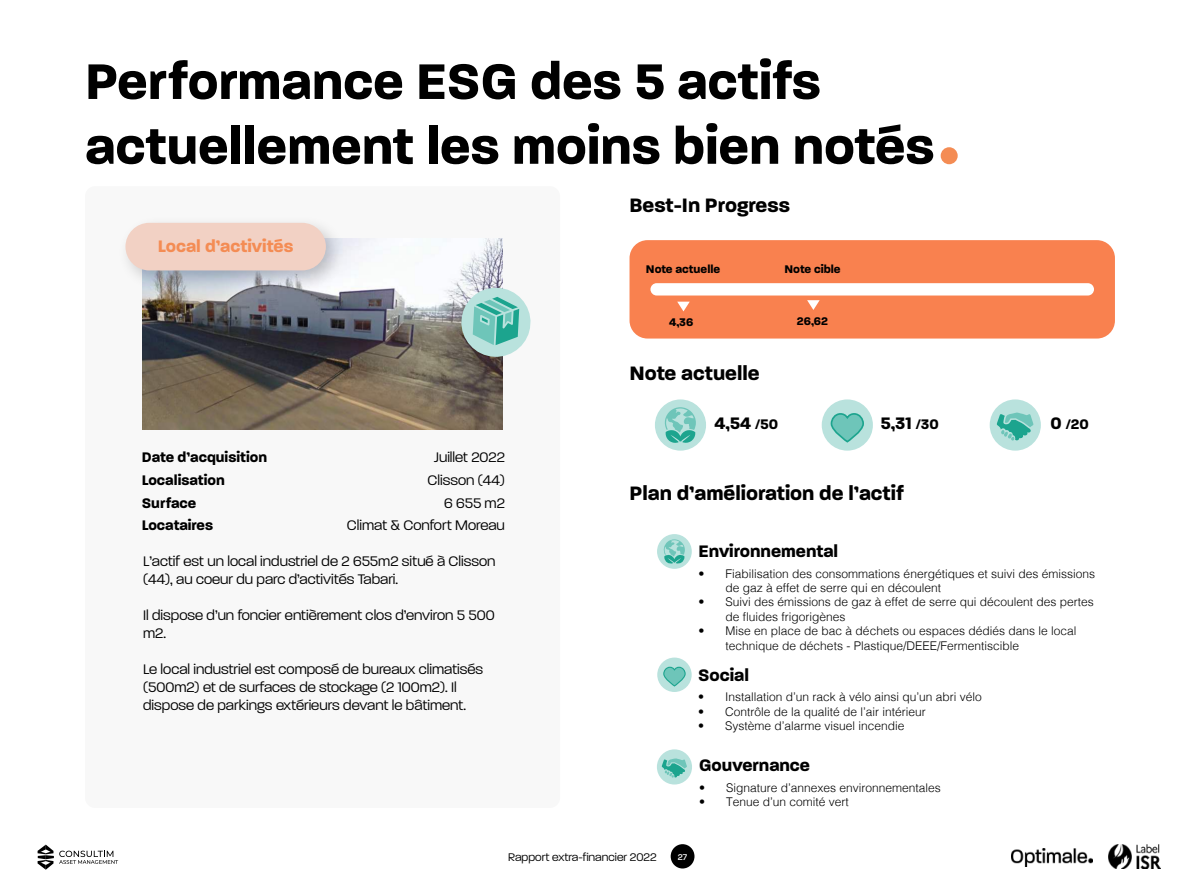
<style>
.page{position:relative;width:1200px;height:893px;background:#fff}
.page>*{position:absolute;margin:0;border:0;box-sizing:border-box;transform-origin:0 0}
.t1{font:700 54px/64.8px "Paralucent";color:#000}
.t2{font:700 21px "Paralucent";color:#000}
.t3{font:700 18px "Paralucent";color:#000}
.t4{font:700 18px "Paralucent";color:#f48c54}
.t5{font:300 15px/18px "Paralucent";color:#000}
.t6{font:700 15px "Paralucent";color:#000}
.t7{font:300 12px/14.4px "Helvetica";color:#000}
.t8{font:700 12px "Paralucent";color:#000}
.t9{font:300 12px "Paralucent";color:#000}
.t10{font:500 9px "Paralucent";color:#fff}
.s1{font-size:15px}
.s2{font-size:18px}
</style>
<div class="page">
<div style="left:671px;top:844px;width:24px;height:24px;background:#000;border-radius:50%"></div>
<img style="left:1012px;top:848px;width:80px;height:18px">
<svg style="left:38px;top:845px;width:80px;height:25px"></svg>
<img style="left:1108px;top:845px;width:53px;height:23px">
<div style="left:85px;top:186px;width:475px;height:622px;background:#f8f8f8;border-radius:10px"></div>
<img style="left:143px;top:238px;width:359px;height:192px">
<div style="left:118px;top:215px;width:227px;height:76px;background:#000;opacity:.19"></div>
<div style="left:125px;top:223px;width:201px;height:47px;background:#f2d1c4;border-radius:24px"></div>
<svg style="left:460px;top:287px;width:71px;height:71px;background:#9bccc5"></svg>
<div style="left:630px;top:240px;width:485px;height:99px;background:#f9814f;border-radius:18px"></div>
<div style="left:650px;top:283px;width:444px;height:12px;background:#fff;border-radius:6px"></div>
<svg style="left:677px;top:302px;width:13px;height:9px"></svg>
<svg style="left:807px;top:300px;width:13px;height:10px"></svg>
<div style="left:990px;top:399px;width:51px;height:52px;background:#b9e2dd;border-radius:50%"></div>
<svg style="left:997px;top:412px;width:36px;height:29px"></svg>
<div style="left:822px;top:399px;width:51px;height:52px;background:#b9e2dd;border-radius:50%"></div>
<svg style="left:829px;top:413px;width:35px;height:31px"></svg>
<div style="left:655px;top:399px;width:51px;height:52px;background:#b9e2dd;border-radius:50%"></div>
<svg style="left:665px;top:407px;width:31px;height:36px"></svg>
<div style="left:657px;top:534px;width:35px;height:35px;background:#b9e2dd;border-radius:50%"></div>
<svg style="left:664px;top:539px;width:21px;height:25px"></svg>
<div style="left:657px;top:749px;width:35px;height:35px;background:#b9e2dd;border-radius:50%"></div>
<svg style="left:662px;top:758px;width:25px;height:20px"></svg>
<div style="left:657px;top:658px;width:35px;height:34px;background:#b9e2dd;border-radius:50%"></div>
<svg style="left:663px;top:666px;width:23px;height:21px"></svg>
<div style="left:941px;top:147px;width:17px;height:17px;background:#f48c54;border-radius:50%"></div>
<h1 class="t1" style="left:85px;top:52px;width:851px">Performance ESG des 5 actifs actuellement les moins bien notés</h1>
<h3 class="t4" style="left:158px;top:238px;width:137px">Local d’activités</h3>
<p class="t6" style="left:142px;top:451px;width:127px">Date d’acquisition</p>
<p class="t5" style="left:434px;top:449px;width:72px">Juillet 2022</p>
<p class="t6" style="left:142px;top:474px;width:84px">Localisation</p>
<p class="t5" style="left:428px;top:471px;width:79px">Clisson (44)</p>
<p class="t6" style="left:142px;top:496px;width:56px">Surface</p>
<p class="t5" style="left:444px;top:494px;width:62px">6 655 m2</p>
<p class="t6" style="left:142px;top:519px;width:73px">Locataires</p>
<p class="t5" style="left:347px;top:516px;width:160px">Climat &amp; Confort Moreau</p>
<p class="t5" style="left:143px;top:553px;width:354px">L’actif est un local industriel de 2 655m2 situé à Clisson (44), au coeur du parc d’activités Tabari.</p>
<p class="t5" style="left:143px;top:607px;width:353px">Il dispose d’un foncier entièrement clos d’environ 5 500 m2.</p>
<p class="t5" style="left:143px;top:661px;width:341px">Le local industriel est composé de bureaux climatisés (500m2) et de surfaces de stockage (2 100m2). Il dispose de parkings extérieurs devant le bâtiment.</p>
<h2 class="t2" style="left:630px;top:196px;width:162px">Best-In Progress</h2>
<p class="t8" style="left:646px;top:264px;width:76px">Note actuelle</p>
<p class="t8" style="left:784px;top:264px;width:58px">Note cible</p>
<p class="t8" style="left:669px;top:316px;width:26px">4,36</p>
<p class="t8" style="left:797px;top:316px;width:33px">26,62</p>
<h2 class="t2" style="left:630px;top:364px;width:132px">Note actuelle</h2>
<h3 class="t3" style="left:714px;top:415px;width:65px">4,54 <span class="s1">/50</span></h3>
<h3 class="t3" style="left:880px;top:415px;width:60px">5,31 <span class="s1">/30</span></h3>
<p class="t6" style="left:1050px;top:417px;width:40px"><span class="s2">0</span> /20</p>
<h2 class="t2" style="left:630px;top:485px;width:276px">Plan d’amélioration de l’actif</h2>
<h3 class="t3" style="left:699px;top:543px;width:141px">Environnemental</h3>
<p class="t7" style="left:726px;top:566px;width:371px;text-indent:-27px">• Fiabilisation des consommations énergétiques et suivi des émissions de gaz à effet de serre qui en découlent</p>
<p class="t7" style="left:726px;top:595px;width:370px;text-indent:-27px">• Suivi des émissions de gaz à effet de serre qui découlent des pertes de 昀氀uides frigorigènes</p>
<p class="t7" style="left:726px;top:624px;width:352px;text-indent:-27px">• Mise en place de bac à déchets ou espaces dédiés dans le local technique de déchets - Plastique/DEEE/Fermentiscible</p>
<h3 class="t3" style="left:698px;top:667px;width:52px">Social</h3>
<p class="t7" style="left:698px;top:690px;width:285px">• Installation d’un rack à vélo ainsi qu’un abri vélo</p>
<p class="t7" style="left:698px;top:704px;width:229px">• Contrôle de la qualité de l’air intérieur</p>
<p class="t7" style="left:698px;top:719px;width:208px">• Système d’alarme visuel incendie</p>
<h3 class="t3" style="left:699px;top:758px;width:112px">Gouvernance</h3>
<p class="t7" style="left:699px;top:780px;width:243px">• Signature d’annexes environnementales</p>
<p class="t7" style="left:699px;top:795px;width:151px">• Tenue d’un comité vert</p>
<p class="t9" style="left:508px;top:853px;width:150px">Rapport extra-financier 2022</p>
<p class="t10" style="left:678px;top:852px;width:11px">27</p>
</div>
